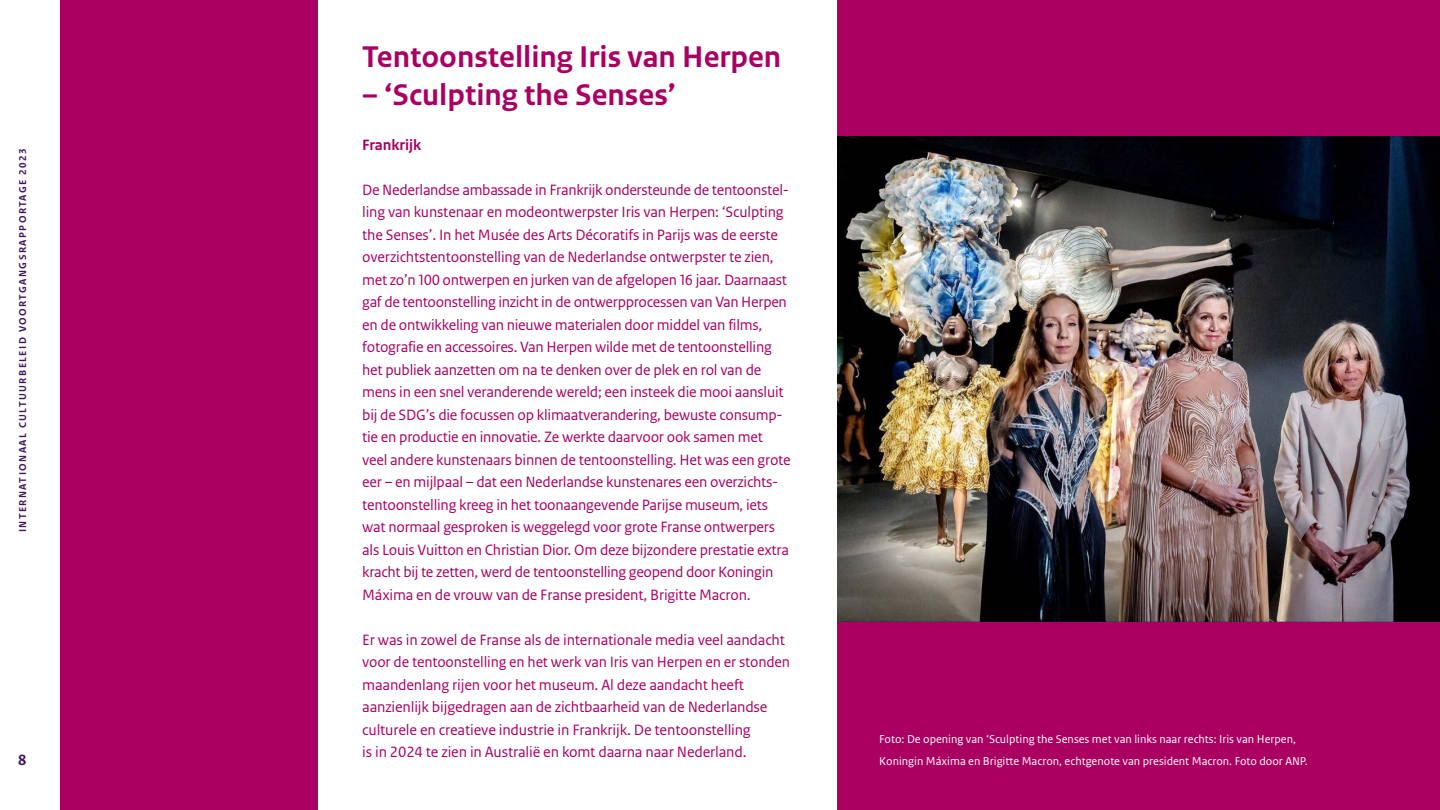
<style>
.page{position:relative;width:1440px;height:810px;background:#a90061}
.page>*{position:absolute;margin:0;border:0;box-sizing:border-box;transform-origin:0 0}
.Titel_H1{font:700 31.5px "Rijksoverheid Sans Text";color:#a90061}
.Broodtekst_Auto{font:15.75px/22.5px "Rijksoverheid Sans Text";letter-spacing:-.015em;color:#a90061}
.Kop_H2{font:700 15.75px "Rijksoverheid Sans Text";color:#a90061}
.t1{font:700 15.75px "Rijksoverheid Sans Text";color:#42145f}
.t2{font:12px/22.5px "Rijksoverheid Sans Text";color:#fff}
.t3{font:700 10.5px "Rijksoverheid Sans Text";letter-spacing:.14em;color:#42145f}
</style>
<div class="page">
<div style="left:318px;top:0;width:519px;height:810px;background:#fff"></div>
<img style="left:837px;top:136px;width:603px;height:486px">
<div style="left:0;top:0;width:60px;height:810px;background:#fff"></div>
<p class="t3" style="left:17px;top:532px;width:386px;rotate:-90deg">INTERNATIONAAL CULTUURBELEID VOORTGANGSRAPPORTAGE 2023</p>
<p class="t1" style="left:18px;top:751px;width:10px">8</p>
<h1 class="Titel_H1" style="left:362px;top:39px;width:421px">Tentoonstelling Iris van Herpen</h1>
<h1 class="Titel_H1" style="left:362px;top:76px;width:315px">– ‘Sculpting the Senses’</h1>
<h2 class="Kop_H2" style="left:362px;top:135px;width:61px">Frankrijk</h2>
<p class="Broodtekst_Auto" style="left:362px;top:178px;width:430px">De Nederlandse ambassade in Frankrijk ondersteunde de tentoonstel&shy;ling van kunstenaar en modeontwerpster Iris van Herpen: ‘Sculpting the Senses’. In het Musée des Arts Décoratifs in Parijs was de eerste overzichtstentoonstelling van de Nederlandse ontwerpster te zien, met zo’n 100 ontwerpen en jurken van de afgelopen 16 jaar. Daarnaast gaf de tentoonstelling inzicht in de ontwerpprocessen van Van Herpen en de ontwikkeling van nieuwe materialen door middel van films, fotografie en accessoires. Van Herpen wilde met de tentoonstelling het publiek aanzetten om na te denken over de plek en rol van de mens in een snel veranderende wereld; een insteek die mooi aansluit bij de SDG’s die focussen op klimaatverandering, bewuste consump&shy;tie en productie en innovatie. Ze werkte daarvoor ook samen met veel andere kunstenaars binnen de tentoonstelling. Het was een grote eer – en mijlpaal – dat een Nederlandse kunstenares een overzichts&shy;tentoonstelling kreeg in het toonaangevende Parijse museum, iets wat normaal gesproken is weggelegd voor grote Franse ontwerpers als Louis Vuitton en Christian Dior. Om deze bijzondere prestatie extra kracht bij te zetten, werd de tentoonstelling geopend door Koningin Máxima en de vrouw van de Franse president, Brigitte Macron.</p>
<p class="Broodtekst_Auto" style="left:362px;top:628px;width:429px">Er was in zowel de Franse als de internationale media veel aandacht voor de tentoonstelling en het werk van Iris van Herpen en er stonden maandenlang rijen voor het museum. Al deze aandacht heeft aanzienlijk bijgedragen aan de zichtbaarheid van de Nederlandse culturele en creatieve industrie in Frankrijk. De tentoonstelling<br>is in 2024 te zien in Australië en komt daarna naar Nederland.</p>
<p class="t2" style="left:879px;top:728px;width:430px">Foto: De opening van ‘Sculpting the Senses met van links naar rechts: Iris van Herpen,<br>Koningin Máxima en Brigitte Macron, echtgenote van president Macron. Foto door ANP.</p>
</div>
